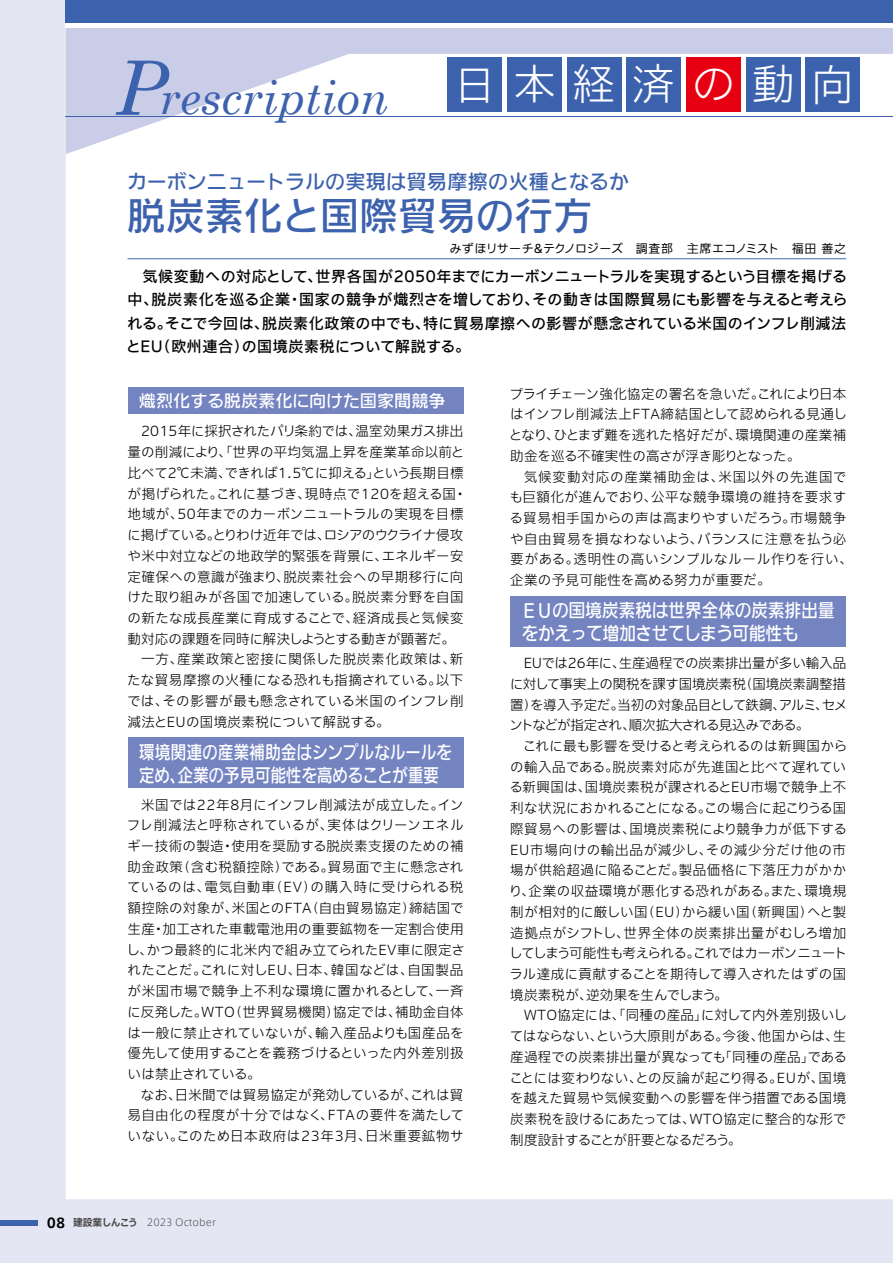
<style>
.page{position:relative;width:893px;height:1263px;background:#e5e6f4}
.page>*{position:absolute;margin:0;border:0;box-sizing:border-box;transform-origin:0 0}
.t1{font:italic 46.5px "Century Schoolbook";color:#3d62ad}
.t2{font:43.5px "TB Go Std SL";letter-spacing:.37em;color:#fff}
.t3{font:500 37.5px "Iwa UD Go Dsp Pro";letter-spacing:.04em;color:#3d62ad}
.t4{font:500 19.5px "Iwa UD Go Dsp Pro";letter-spacing:.035em;color:#3d62ad}
.t5{font:500 18px/23px "Iwa UD Go Dsp Pro";letter-spacing:.015em;color:#fff;scale:.85 1}
.t6{font:500 18px/23px "Iwa UD Go Dsp Pro";letter-spacing:.015em;color:#fff;scale:.91 1}
.t7{font:500 16.5px "Iwa UD Go Dsp Pro";letter-spacing:.04em;color:#fff}
.t8{font:500 15px/23.1px "Iwa UCDA Goth Std";letter-spacing:.03em;color:#000;text-align:justify}
.t9{font:300 13.5px/20.7px "Iwa UCDA Goth Std";letter-spacing:.02em;color:#000;text-align:justify}
.t10{font:300 13.5px/20.7px "Iwa UCDA Goth Std";letter-spacing:.045em;color:#000}
.t11{font:300 13.5px "Iwa UCDA Goth Std";letter-spacing:-.02em;color:#000}
.t12{font:300 13.5px "Iwa UCDA Goth Std";letter-spacing:-.03em;color:#000}
.t13{font:300 13.5px "Iwa UCDA Goth Std";letter-spacing:-.01em;color:#000}
.t14{font:300 13.5px "Iwa UCDA Goth Std";letter-spacing:-.015em;color:#000}
.t15{font:300 13.5px "Iwa UCDA Goth Std";letter-spacing:.06em;color:#000}
.t16{font:100 12px "Iwa UCDA Goth Std";letter-spacing:-.01em;color:#000}
.t17{font:300 9.75px "Axis Std";color:#4c4948}
.s1{font-size:75px}
.s2{font-weight:700;font-size:13.5px;color:#000}
.s3{font-weight:700}
</style>
<div class="page">
<div style="left:66px;top:154px;width:827px;height:1045px;background:#fff"></div>
<div style="left:0;top:1219px;width:38px;height:6px;background:#3d62ad"></div>
<hr style="left:128px;top:258px;width:718px;height:1px;background:#3d62ad">
<div style="left:128px;top:388px;width:335px;height:26px;background:#7484c1"></div>
<div style="left:510px;top:596px;width:336px;height:51px;background:#7484c1"></div>
<div style="left:128px;top:737px;width:335px;height:51px;background:#7484c1"></div>
<svg style="left:66px;top:28px;width:827px;height:126px;background:#e7e9f4"></svg>
<div style="left:66px;top:0;width:827px;height:24px;background:#3d62ad"></div>
<div style="left:66px;top:23px;width:827px;height:5px;background:#fff"></div>
<hr style="left:66px;top:116px;width:827px;height:1px;background:#3d62ad">
<div style="left:447px;top:57px;width:55px;height:55px;background:#3d62ad"></div>
<div style="left:507px;top:57px;width:55px;height:55px;background:#3d62ad"></div>
<div style="left:567px;top:57px;width:55px;height:55px;background:#3d62ad"></div>
<div style="left:626px;top:57px;width:55px;height:55px;background:#3d62ad"></div>
<div style="left:686px;top:57px;width:55px;height:55px;background:#e60012"></div>
<div style="left:746px;top:57px;width:54px;height:55px;background:#3d62ad"></div>
<div style="left:805px;top:57px;width:55px;height:55px;background:#3d62ad"></div>
<h1 class="t1" style="left:116px;top:69px;width:274px"><span class="s1">P</span>rescription</h1>
<h2 class="t2" style="left:453px;top:47px;width:403px">日本経済の動向</h2>
<h3 class="t4" style="left:127px;top:167px;width:503px">カーボンニュートラルの実現は貿易摩擦の火種となるか</h3>
<h3 class="t3" style="left:128px;top:188px;width:465px">脱炭素化と国際貿易の行方</h3>
<p class="t8" style="left:126px;top:264px;width:723px;text-indent:17px">気候変動への対応として、世界各国が2050年までにカーボンニュートラルを実現するという目標を掲げる中、脱炭素化を巡る企業・国家の競争が熾烈さを増しており、その動きは国際貿易にも影響を与えると考えられる。そこで今回は、脱炭素化政策の中でも、特に貿易摩擦への影響が懸念されている米国のインフレ削減法とEU（欧州連合）の国境炭素税について解説する。</p>
<p class="t16" style="left:449px;top:240px;width:398px">みずほリサーチ&amp;テクノロジーズ　調査部　主席エコノミスト　福田 善之</p>
<p class="t7" style="left:139px;top:389px;width:308px">熾烈化する脱炭素化に向けた国家間競争</p>
<p class="t13" style="left:141px;top:422px;width:324px">2015年に採択されたパリ条約では、温室効果ガス排出</p>
<p class="t9" style="left:128px;top:441px;width:338px">量の削減により、「世界の平均気温上昇を産業革命以前と</p>
<p class="t11" style="left:128px;top:463px;width:337px">比べて2℃未満、できれば1.5℃に抑える」という長期目標</p>
<p class="t9" style="left:128px;top:482px;width:341px">が掲げられた。これに基づき、現時点で120を超える国・</p>
<p class="t9" style="left:128px;top:503px;width:337px">地域が、50年までのカーボンニュートラルの実現を目標</p>
<p class="t12" style="left:127px;top:525px;width:338px">に掲げている。とりわけ近年では、ロシアのウクライナ侵攻</p>
<p class="t9" style="left:128px;top:545px;width:337px">や米中対立などの地政学的緊張を背景に、エネルギー安</p>
<p class="t9" style="left:128px;top:565px;width:337px">定確保への意識が強まり、脱炭素社会への早期移行に向</p>
<p class="t9" style="left:128px;top:586px;width:337px">けた取り組みが各国で加速している。脱炭素分野を自国</p>
<p class="t10" style="left:127px;top:607px;width:338px">の新たな成長産業に育成することで、経済成長と気候変</p>
<p class="t14" style="left:128px;top:629px;width:329px">動対応の課題を同時に解決しようとする動きが顕著だ。</p>
<p class="t15" style="left:141px;top:650px;width:324px">一方、産業政策と密接に関係した脱炭素化政策は、新</p>
<p class="t9" style="left:127px;top:669px;width:338px">たな貿易摩擦の火種になる恐れも指摘されている。以下</p>
<p class="t9" style="left:127px;top:690px;width:338px">では、その影響が最も懸念されている米国のインフレ削</p>
<p class="t9" style="left:128px;top:710px;width:264px">減法とEUの国境炭素税について解説する。</p>
<h3 class="t5" style="left:139px;top:741px;width:369px">環境関連の産業補助金はシンプルなルールを定め、企業の予見可能性を高めることが重要</h3>
<p class="t9" style="left:126px;top:793px;width:340px;text-indent:15px">米国では22年8月にインフレ削減法が成立した。インフレ削減法と呼称されているが、実体はクリーンエネルギー技術の製造・使用を奨励する脱炭素支援のための補助金政策（含む税額控除）である。貿易面で主に懸念されているのは、電気自動車（EV）の購入時に受けられる税額控除の対象が、米国とのFTA（自由貿易協定）締結国で生産・加工された車載電池用の重要鉱物を一定割合使用し、かつ最終的に北米内で組み立てられたEV車に限定されたことだ。これに対しEU、日本、韓国などは、自国製品が米国市場で競争上不利な環境に置かれるとして、一斉に反発した。WTO（世界貿易機関）協定では、補助金自体は一般に禁止されていないが、輸入産品よりも国産品を優先して使用することを義務づけるといった内外差別扱いは禁止されている。</p>
<p class="t9" style="left:128px;top:1083px;width:338px;text-indent:13px">なお、日米間では貿易協定が発効しているが、これは貿易自由化の程度が十分ではなく、FTAの要件を満たしていない。このため日本政府は23年3月、日米重要鉱物サ</p>
<p class="t17" style="left:47px;top:1215px;width:171px"><span class="s2">08</span> <span class="s3">建設業しんこう</span> 2023 October</p>
<p class="t9" style="left:509px;top:382px;width:340px">プライチェーン強化協定の署名を急いだ。これにより日本はインフレ削減法上FTA締結国として認められる見通しとなり、ひとまず難を逃れた格好だが、環境関連の産業補助金を巡る不確実性の高さが浮き彫りとなった。</p>
<p class="t10" style="left:509px;top:465px;width:345px;text-indent:14px">気候変動対応の産業補助金は、米国以外の先進国でも巨額化が進んでおり、公平な競争環境の維持を要求する貿易相手国からの声は高まりやすいだろう。市場競争や自由貿易を損なわないよう、バランスに注意を払う必要がある。透明性の高いシンプルなルール作りを行い、企業の予見可能性を高める努力が重要だ。</p>
<h3 class="t6" style="left:521px;top:599px;width:346px">ＥＵの国境炭素税は世界全体の炭素排出量をかえって増加させてしまう可能性も</h3>
<p class="t9" style="left:509px;top:652px;width:340px;text-indent:14px">EUでは26年に、生産過程での炭素排出量が多い輸入品に対して事実上の関税を課す国境炭素税（国境炭素調整措置）を導入予定だ。当初の対象品目として鉄鋼、アルミ、セメントなどが指定され、順次拡大される見込みである。</p>
<p class="t9" style="left:509px;top:735px;width:340px;text-indent:14px">これに最も影響を受けると考えられるのは新興国からの輸入品である。脱炭素対応が先進国と比べて遅れている新興国は、国境炭素税が課されるとEU市場で競争上不利な状況におかれることになる。この場合に起こりうる国際貿易への影響は、国境炭素税により競争力が低下するEU市場向けの輸出品が減少し、その減少分だけ他の市場が供給超過に陥ることだ。製品価格に下落圧力がかかり、企業の収益環境が悪化する恐れがある。また、環境規制が相対的に厳しい国（EU）から緩い国（新興国）へと製造拠点がシフトし、世界全体の炭素排出量がむしろ増加してしまう可能性も考えられる。これではカーボンニュートラル達成に貢献することを期待して導入されたはずの国境炭素税が、逆効果を生んでしまう。</p>
<p class="t9" style="left:509px;top:1004px;width:339px;text-indent:14px">WTO協定には、「同種の産品」に対して内外差別扱いしてはならない、という大原則がある。今後、他国からは、生産過程での炭素排出量が異なっても「同種の産品」であることには変わりない、との反論が起こり得る。EUが、国境を越えた貿易や気候変動への影響を伴う措置である国境炭素税を設けるにあたっては、WTO協定に整合的な形で制度設計することが肝要となるだろう。</p>
</div>
